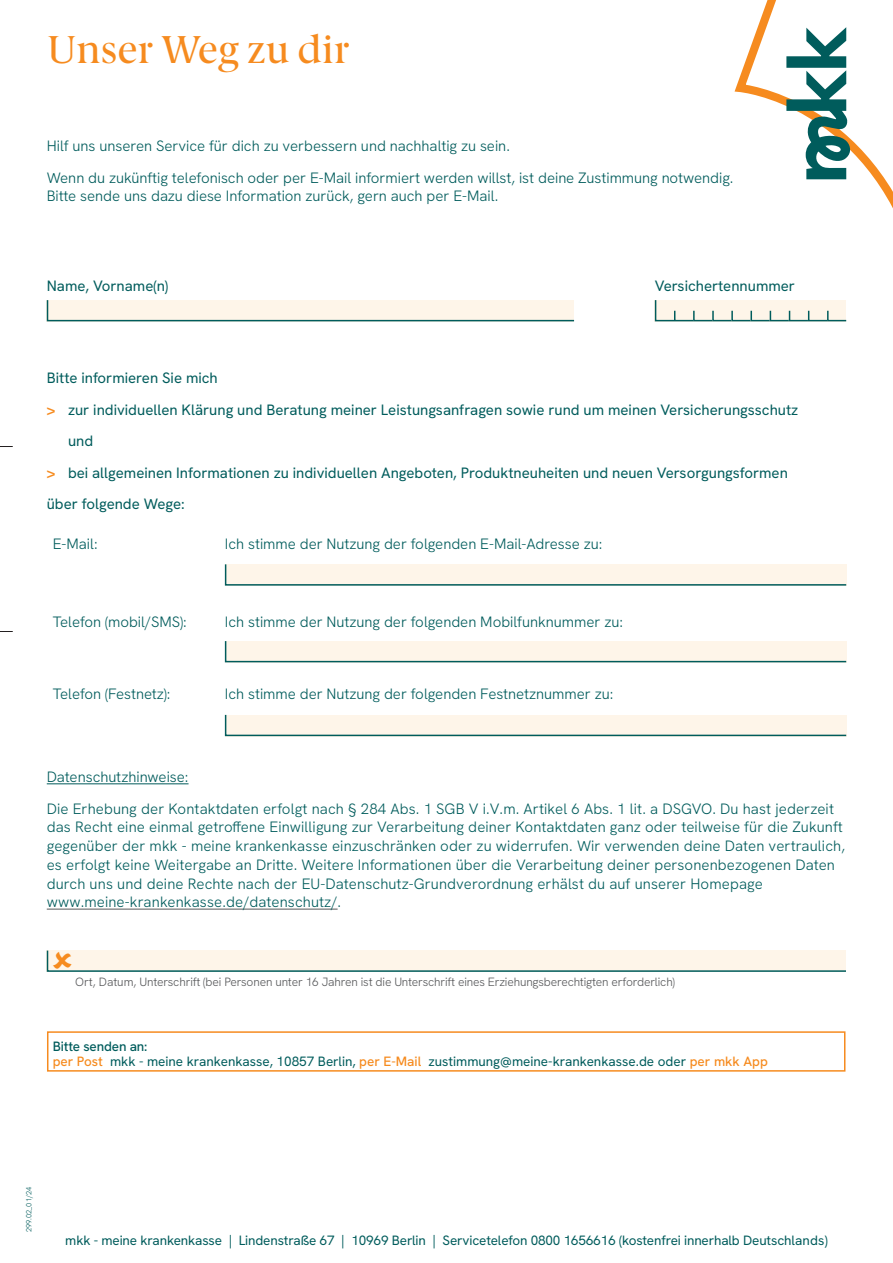
<style>
.page{position:relative;width:893px;height:1263px;background:#fff}
.page>*{position:absolute;margin:0;border:0;box-sizing:border-box;transform-origin:0 0}
.t1{font:500 39px "Berlingske Serif";color:#f68b1f}
.t2{font:300 15px/18.8px "Hanken Grotesk";color:#005c5c}
.t3{font:15px "Hanken Grotesk";color:#005c5c}
.t4{font:13.5px/15px "Hanken Grotesk";letter-spacing:-.01em;color:#005c5c}
.t5{font:300 12px "Hanken Grotesk";letter-spacing:-.01em;color:#57585a}
.t6{font:300 7.5px "Hanken Grotesk";color:#005c5c}
.s1{color:#f68b1f}
</style>
<div class="page">
<svg style="left:0;top:446px;width:13px;height:1px"></svg>
<svg style="left:0;top:631px;width:13px;height:1px"></svg>
<svg style="left:734px;top:0;width:159px;height:209px"></svg>
<hr style="left:47px;top:783px;width:142px;height:1px;background:#005c5c">
<hr style="left:47px;top:909px;width:291px;height:1px;background:#57585a">
<svg style="left:46px;top:300px;width:529px;height:22px;background:#eceadf"></svg>
<svg style="left:654px;top:300px;width:193px;height:22px;background:#e3e5da"></svg>
<svg style="left:224px;top:564px;width:623px;height:22px;background:#eceadf"></svg>
<svg style="left:224px;top:641px;width:623px;height:22px;background:#eceadf"></svg>
<svg style="left:224px;top:714px;width:623px;height:23px;background:#ecebe0"></svg>
<div style="left:47px;top:1031px;width:798px;height:40px;border:2px solid #f68b1f"></div>
<svg style="left:46px;top:950px;width:800px;height:22px;background:#eceadf"></svg>
<h1 class="t1" style="left:47px;top:18px;width:304px">Unser Weg zu dir</h1>
<p class="t2" style="left:47px;top:130px;width:688px;line-height:31.5px">Hilf uns unseren Service für dich zu verbessern und nachhaltig zu sein.<br>Wenn du zukünftig telefonisch oder per E-Mail informiert werden willst, ist deine Zustimmung notwendig.</p>
<p class="t2" style="left:47px;top:186px;width:453px">Bitte sende uns dazu diese Information zurück, gern auch per E-Mail.</p>
<p class="t3" style="left:47px;top:276px;width:123px">Name, Vorname(n)</p>
<p class="t3" style="left:655px;top:276px;width:142px">Versichertennummer</p>
<p class="t3" style="left:47px;top:368px;width:172px">Bitte informieren Sie mich</p>
<p class="t3" style="left:47px;top:400px;width:753px"><span class="s1">&gt;</span> zur individuellen Klärung und Beratung meiner Leistungsanfragen sowie rund um meinen Versicherungsschutz</p>
<p class="t3" style="left:68px;top:431px;width:27px">und</p>
<p class="t3" style="left:47px;top:463px;width:743px"><span class="s1">&gt;</span> bei allgemeinen Informationen zu individuellen Angeboten, Produktneuheiten und neuen Versorgungsformen</p>
<p class="t3" style="left:47px;top:494px;width:139px">über folgende Wege:</p>
<p class="t2" style="left:53px;top:534px;width:46px">E-Mail:</p>
<p class="t2" style="left:225px;top:534px;width:379px">Ich stimme der Nutzung der folgenden E-Mail-Adresse zu:</p>
<p class="t2" style="left:53px;top:612px;width:135px">Telefon (mobil/SMS):</p>
<p class="t2" style="left:225px;top:612px;width:400px">Ich stimme der Nutzung der folgenden Mobilfunknummer zu:</p>
<p class="t2" style="left:53px;top:684px;width:119px">Telefon (Festnetz):</p>
<p class="t2" style="left:225px;top:684px;width:390px">Ich stimme der Nutzung der folgenden Festnetznummer zu:</p>
<p class="t2" style="left:47px;top:761px;width:789px;line-height:31.5px">Datenschutzhinweise:<br>Die Erhebung der Kontaktdaten erfolgt nach § 284 Abs. 1 SGB V i.V.m. Artikel 6 Abs. 1 lit. a DSGVO. Du hast jederzeit</p>
<p class="t2" style="left:47px;top:817px;width:800px">das Recht eine einmal getroffene Einwilligung zur Verarbeitung deiner Kontaktdaten ganz oder teilweise für die Zukunft gegenüber der mkk - meine krankenkasse einzuschränken oder zu widerrufen. Wir verwenden deine Daten vertraulich, es erfolgt keine Weitergabe an Dritte. Weitere Informationen über die Verarbeitung deiner personenbezogenen Daten durch uns und deine Rechte nach der EU-Datenschutz-Grundverordnung erhälst du auf unserer Homepage www.meine-krankenkasse.de/datenschutz/.</p>
<p class="t5" style="left:75px;top:974px;width:601px">Ort, Datum, Unterschrift (bei Personen unter 16 Jahren ist die Unterschrift eines Erziehungsberechtigten erforderlich)</p>
<p class="t4" style="left:53px;top:1038px;width:717px">Bitte senden an:<br><span class="s1">per Post</span> mkk - meine krankenkasse, 10857 Berlin, <span class="s1">per E-Mail</span> zustimmung@meine-krankenkasse.de oder <span class="s1">per mkk App</span></p>
<p class="t6" style="left:24px;top:1232px;width:47px;rotate:-90deg">299.02_01/24</p>
<p class="t4" style="left:65px;top:1232px;width:764px">mkk - meine krankenkasse | Lindenstraße 67 | 10969 Berlin | Servicetelefon 0800 1656616 (kostenfrei innerhalb Deutschlands)</p>
</div>
